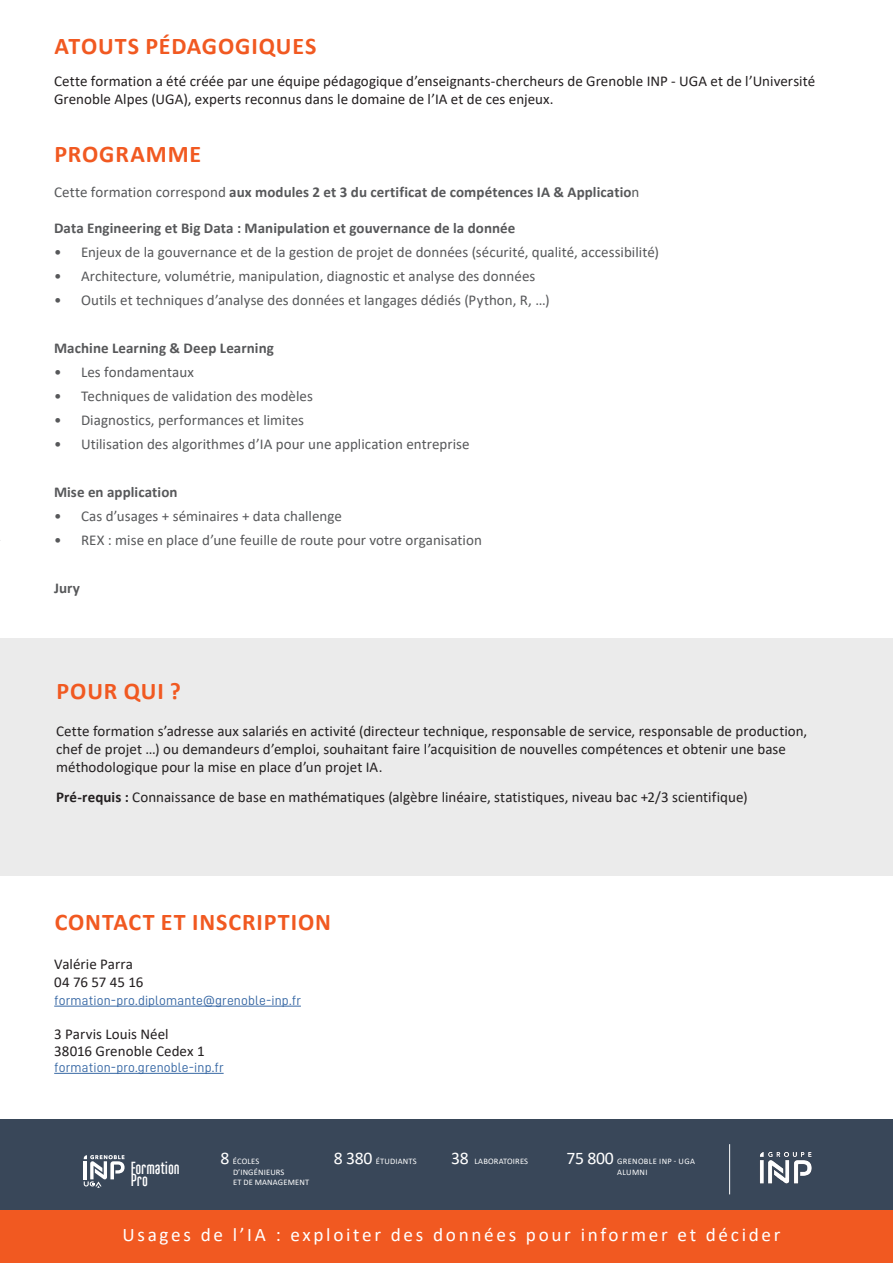
<style>
.page{position:relative;width:893px;height:1263px;background:#fff}
.page>*{position:absolute;margin:0;border:0;box-sizing:border-box;transform-origin:0 0}
.t1{font:700 24px "Calibri";letter-spacing:.035em;color:#f15921}
.t2{font:19.2px "Calibri";letter-spacing:.14em;color:#fff}
.t3{font:700 17.4px/12.8px "Ando";color:#fff}
.t4{font:15px/18px "Calibri";letter-spacing:.005em;color:#231f20}
.t5{font:15px "Calibri";letter-spacing:.005em;color:#57585a}
.t6{font:700 15px "Calibri";letter-spacing:.005em;color:#57585a}
.t7{font:13.5px "D DIN";letter-spacing:.01em;color:#3667a4}
.t8{font:8.55px/10.2px "Calibri";letter-spacing:.02em;color:#fff}
.t9{font:8.55px/10.2px "Calibri";letter-spacing:.04em;color:#fff;text-align:center}
.s1{font-weight:400}
.s2{font-weight:700}
.s3{font-size:17.7px}
</style>
<div class="page">
<div style="left:0;top:1120px;width:893px;height:143px;background:#394759"></div>
<hr style="left:729px;top:1144px;width:1px;height:50px;background:#fff">
<svg style="left:84px;top:1155px;width:41px;height:33px"></svg>
<img style="left:760px;top:1152px;width:52px;height:32px">
<hr style="left:0;top:874px;width:1px;height:303px;background:#231f20">
<div style="left:0;top:638px;width:893px;height:237px;background:#ebebeb"></div>
<hr style="left:54px;top:1006px;width:247px;height:1px;background:#3667a4">
<hr style="left:54px;top:1073px;width:170px;height:1px;background:#3667a4">
<div style="left:0;top:1210px;width:893px;height:53px;background:#f15921"></div>
<h1 class="t1" style="left:54px;top:29px;width:264px">ATOUTS PÉDAGOGIQUES</h1>
<p class="t4" style="left:54px;top:72px;width:763px">Cette formation a été créée par une équipe pédagogique d’enseignants-chercheurs de Grenoble INP - UGA et de l’Université<br>Grenoble Alpes (UGA), experts reconnus dans le domaine de l’IA et de ces enjeux.</p>
<h1 class="t1" style="left:54px;top:137px;width:148px">PROGRAMME</h1>
<p class="t6" style="left:54px;top:182px;width:587px"><span class="s1">Cette formation correspond</span> aux modules 2 et 3 du certificat de compétences IA &amp; Applicatio<span class="s1">n</span></p>
<p class="t6" style="left:54px;top:217px;width:463px">Data Engineering et Big Data : Manipulation et gouvernance de la donnée</p>
<p class="t5" style="left:54px;top:241px;width:606px">• Enjeux de la gouvernance et de la gestion de projet de données (sécurité, qualité, accessibilité)</p>
<p class="t5" style="left:54px;top:265px;width:483px">• Architecture, volumétrie, manipulation, diagnostic et analyse des données</p>
<p class="t5" style="left:54px;top:289px;width:497px">• Outils et techniques d’analyse des données et langages dédiés (Python, R, …)</p>
<p class="t6" style="left:54px;top:337px;width:221px">Machine Learning &amp; Deep Learning</p>
<p class="t5" style="left:54px;top:361px;width:141px">• Les fondamentaux</p>
<p class="t5" style="left:54px;top:385px;width:260px">• Techniques de validation des modèles</p>
<p class="t5" style="left:54px;top:409px;width:252px">• Diagnostics, performances et limites</p>
<p class="t5" style="left:54px;top:433px;width:417px">• Utilisation des algorithmes d’IA pour une application entreprise</p>
<p class="t6" style="left:54px;top:481px;width:125px">Mise en application</p>
<p class="t5" style="left:54px;top:505px;width:290px">• Cas d’usages + séminaires + data challenge</p>
<p class="t5" style="left:54px;top:529px;width:429px">• REX : mise en place d’une feuille de route pour votre organisation</p>
<p class="t6" style="left:54px;top:577px;width:28px">Jury</p>
<h1 class="t1" style="left:57px;top:674px;width:126px">POUR QUI ?</h1>
<p class="t4" style="left:56px;top:722px;width:753px">Cette formation s’adresse aux salariés en activité (directeur technique, responsable de service, responsable de production, chef de projet …) ou demandeurs d’emploi, souhaitant faire l’acquisition de nouvelles compétences et obtenir une base méthodologique pour la mise en place d’un projet IA.</p>
<p class="t4" style="left:56px;top:788px;width:693px"><span class="s2">Pré-requis :</span> Connaissance de base en mathématiques (algèbre linéaire, statistiques, niveau bac +2/3 scientifique)</p>
<h1 class="t1" style="left:55px;top:905px;width:278px">CONTACT ET INSCRIPTION</h1>
<p class="t4" style="left:54px;top:954px;width:91px">Valérie Parra<br>04 76 57 45 16</p>
<p class="t7" style="left:54px;top:993px;width:248px">formation-pro.diplomante@grenoble-inp.fr</p>
<p class="t4" style="left:54px;top:1026px;width:152px;line-height:16.5px">3 Parvis Louis Néel<br>38016 Grenoble Cedex 1</p>
<p class="t7" style="left:54px;top:1060px;width:171px">formation-pro.grenoble-inp.fr</p>
<p class="t3" style="left:131px;top:1161px;width:51px">Formation<br>Pro</p>
<p class="t8" style="left:233px;top:1156px;width:78px;text-indent:-13px"><span class="s3">8</span> ÉCOLES<br>D’INGÉNIEURS<br>ET DE MANAGEMENT</p>
<p class="t8" style="left:334px;top:1156px;width:84px"><span class="s3">8 380</span> ÉTUDIANTS</p>
<p class="t8" style="left:451px;top:1156px;width:78px"><span class="s3">38</span> LABORATOIRES</p>
<p class="t9" style="left:566px;top:1156px;width:130px"><span class="s3">75 800</span> GRENOBLE INP - UGA<br>ALUMNI</p>
<p class="t2" style="left:123px;top:1222px;width:659px">Usages de l’IA : exploiter des données pour informer et décider</p>
</div>
